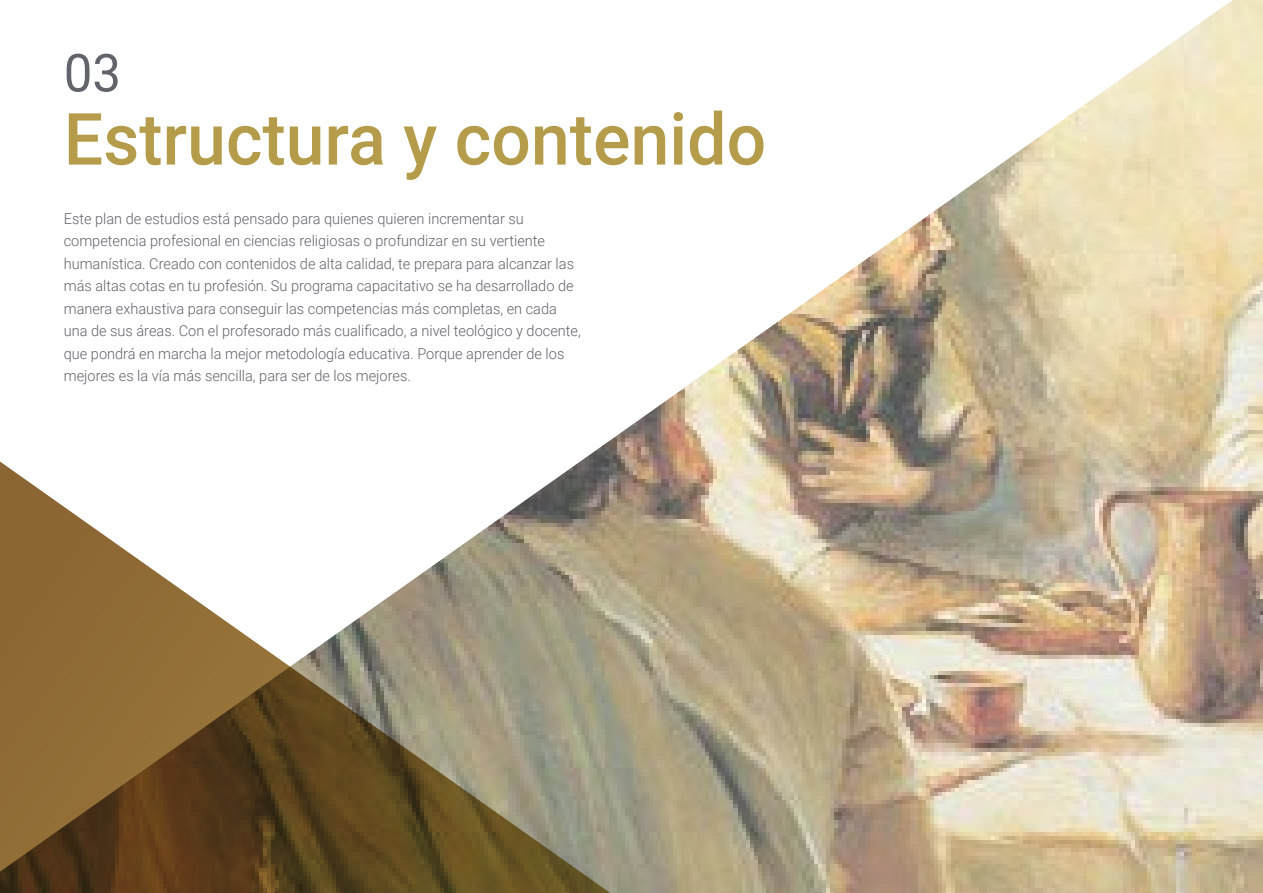
<style>
.page{position:relative;width:1263px;height:893px;background:#fff}
.page>*{position:absolute;margin:0;border:0;box-sizing:border-box;transform-origin:0 0}
.t1{font:500 72px "Roboto";color:#b49c4b}
.t2{font:52.5px "Roboto";color:#61646a}
.t3{font:300 15px/22.5px "Roboto";color:#61646a}
</style>
<div class="page">
<img style="left:602px;top:0;width:661px;height:893px">
<svg style="left:0;top:446px;width:640px;height:447px"></svg>
<h2 class="t2" style="left:64px;top:36px;width:59px">03</h2>
<h1 class="t1" style="left:64px;top:89px;width:704px">Estructura y contenido</h1>
<p class="t3" style="left:64px;top:207px;width:518px">Este plan de estudios está pensado para quienes quieren incrementar su competencia profesional en ciencias religiosas o profundizar en su vertiente humanística. Creado con contenidos de alta calidad, te prepara para alcanzar las más altas cotas en tu profesión. Su programa capacitativo se ha desarrollado de manera exhaustiva para conseguir las competencias más completas, en cada una de sus áreas. Con el profesorado más cualificado, a nivel teológico y docente, que pondrá en marcha la mejor metodología educativa. Porque aprender de los mejores es la vía más sencilla, para ser de los mejores.</p>
</div>
